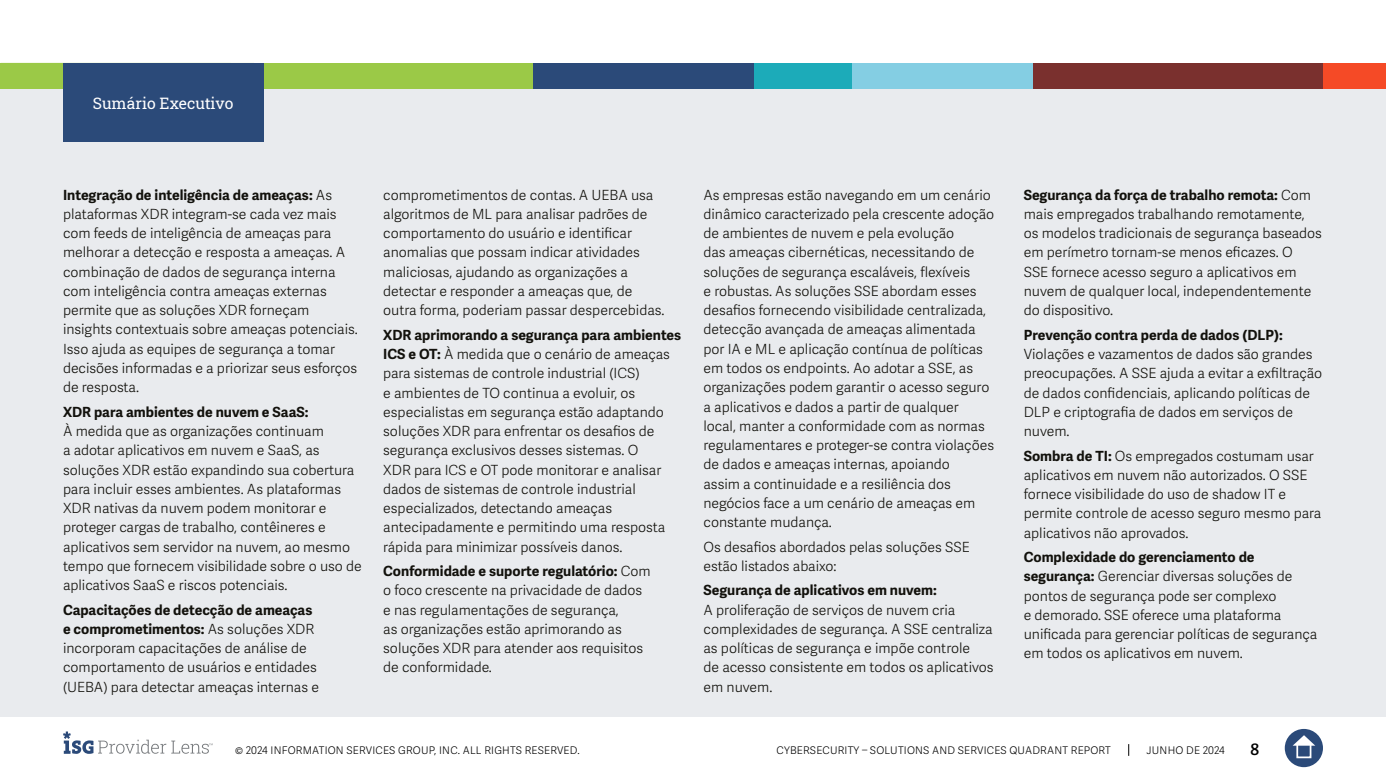
<style>
.page{position:relative;width:1386px;height:780px;background:#fff}
.page>*{position:absolute;margin:0;border:0;box-sizing:border-box;transform-origin:0 0}
.t1{font:15.75px "Roboto Slab ISG P Regular";color:#fff}
.t2{font:600 15.75px "Adelle Sans";color:#000}
.t3{font:300 14px/19.2px "Adelle Sans";color:#12110c}
.t4{font:700 14px "Adelle Sans";color:#12110c}
.t5{font:300 10.5px "Adelle Sans";letter-spacing:.02em;color:#000}
.s1{font-weight:700}
</style>
<div class="page">
<svg style="left:1128px;top:744px;width:1px;height:12px"></svg>
<div style="left:1285px;top:729px;width:38px;height:38px;background:#2b4a79;border-radius:50%"></div>
<svg style="left:1293px;top:735px;width:22px;height:10px"></svg>
<div style="left:1296px;top:743px;width:15px;height:15px;border:2px solid #fff"></div>
<svg style="left:63px;top:731px;width:150px;height:23px"></svg>
<div style="left:0;top:63px;width:1386px;height:654px;background:#e9ebee"></div>
<div style="left:0;top:63px;width:533px;height:25px;background:#9bc947"></div>
<div style="left:533px;top:63px;width:223px;height:25px;background:#2b4a79"></div>
<div style="left:850px;top:63px;width:184px;height:25px;background:#84cee3"></div>
<div style="left:1323px;top:63px;width:63px;height:25px;background:#f54a26"></div>
<div style="left:1033px;top:63px;width:290px;height:25px;background:#7a302e"></div>
<div style="left:754px;top:63px;width:98px;height:25px;background:#1cabb9"></div>
<div style="left:63px;top:63px;width:200px;height:79px;background:#2b4a79"></div>
<p class="t1" style="left:93px;top:92px;width:142px">Sumário Executivo</p>
<p class="t3" style="left:63px;top:185px;width:296px"><span class="s1">Integração de inteligência de ameaças:</span> As plataformas XDR integram-se cada vez mais com feeds de inteligência de ameaças para melhorar a detecção e resposta a ameaças. A combinação de dados de segurança interna com inteligência contra ameaças externas permite que as soluções XDR forneçam insights contextuais sobre ameaças potenciais.<br>Isso ajuda as equipes de segurança a tomar decisões informadas e a priorizar seus esforços de resposta.</p>
<p class="t4" style="left:63px;top:403px;width:247px">XDR para ambientes de nuvem e SaaS:</p>
<p class="t3" style="left:63px;top:422px;width:300px">À medida que as organizações continuam<br>a adotar aplicativos em nuvem e SaaS, as soluções XDR estão expandindo sua cobertura para incluir esses ambientes. As plataformas XDR nativas da nuvem podem monitorar e proteger cargas de trabalho, contêineres e aplicativos sem servidor na nuvem, ao mesmo tempo que fornecem visibilidade sobre o uso de aplicativos SaaS e riscos potenciais.</p>
<p class="t3" style="left:63px;top:600px;width:258px"><span class="s1">Capacitações de detecção de ameaças e comprometimentos:</span> As soluções XDR incorporam capacitações de análise de comportamento de usuários e entidades (UEBA) para detectar ameaças internas e</p>
<p class="t3" style="left:383px;top:185px;width:283px">comprometimentos de contas. A UEBA usa algoritmos de ML para analisar padrões de comportamento do usuário e identificar anomalias que possam indicar atividades maliciosas, ajudando as organizações a detectar e responder a ameaças que, de outra forma, poderiam passar despercebidas.</p>
<p class="t3" style="left:383px;top:325px;width:300px"><span class="s1">XDR aprimorando a segurança para ambientes ICS e OT:</span> À medida que o cenário de ameaças para sistemas de controle industrial (ICS)<br>e ambientes de TO continua a evoluir, os especialistas em segurança estão adaptando soluções XDR para enfrentar os desafios de segurança exclusivos desses sistemas. O<br>XDR para ICS e OT pode monitorar e analisar dados de sistemas de controle industrial especializados, detectando ameaças antecipadamente e permitindo uma resposta rápida para minimizar possíveis danos.</p>
<p class="t3" style="left:383px;top:562px;width:269px"><span class="s1">Conformidade e suporte regulatório:</span> Com o foco crescente na privacidade de dados e nas regulamentações de segurança,<br>as organizações estão aprimorando as soluções XDR para atender aos requisitos de conformidade.</p>
<p class="t3" style="left:703px;top:185px;width:292px">As empresas estão navegando em um cenário dinâmico caracterizado pela crescente adoção de ambientes de nuvem e pela evolução<br>das ameaças cibernéticas, necessitando de soluções de segurança escaláveis, flexíveis<br>e robustas. As soluções SSE abordam esses desafios fornecendo visibilidade centralizada, detecção avançada de ameaças alimentada por IA e ML e aplicação contínua de políticas em todos os endpoints. Ao adotar a SSE, as organizações podem garantir o acesso seguro a aplicativos e dados a partir de qualquer local, manter a conformidade com as normas regulamentares e proteger-se contra violações de dados e ameaças internas, apoiando<br>assim a continuidade e a resiliência dos negócios face a um cenário de ameaças em constante mudança.</p>
<p class="t3" style="left:703px;top:537px;width:268px">Os desafios abordados pelas soluções SSE estão listados abaixo:</p>
<p class="t4" style="left:703px;top:582px;width:235px">Segurança de aplicativos em nuvem:</p>
<p class="t3" style="left:703px;top:600px;width:292px">A proliferação de serviços de nuvem cria complexidades de segurança. A SSE centraliza as políticas de segurança e impõe controle<br>de acesso consistente em todos os aplicativos em nuvem.</p>
<p class="t3" style="left:1024px;top:185px;width:300px"><span class="s1">Segurança da força de trabalho remota:</span> Com mais empregados trabalhando remotamente, os modelos tradicionais de segurança baseados em perímetro tornam-se menos eficazes. O<br>SSE fornece acesso seguro a aplicativos em nuvem de qualquer local, independentemente do dispositivo.</p>
<p class="t4" style="left:1024px;top:326px;width:261px">Prevenção contra perda de dados (DLP):</p>
<p class="t3" style="left:1024px;top:345px;width:300px">Violações e vazamentos de dados são grandes preocupações. A SSE ajuda a evitar a exfiltração de dados confidenciais, aplicando políticas de DLP e criptografia de dados em serviços de nuvem.</p>
<p class="t3" style="left:1024px;top:446px;width:299px"><span class="s1">Sombra de TI:</span> Os empregados costumam usar aplicativos em nuvem não autorizados. O SSE fornece visibilidade do uso de shadow IT e permite controle de acesso seguro mesmo para aplicativos não aprovados.</p>
<p class="t3" style="left:1024px;top:548px;width:295px"><span class="s1">Complexidade do gerenciamento de segurança:</span> Gerenciar diversas soluções de pontos de segurança pode ser complexo<br>e demorado. SSE oferece uma plataforma unificada para gerenciar políticas de segurança em todos os aplicativos em nuvem.</p>
<p class="t5" style="left:235px;top:744px;width:346px">© 2024 INFORMATION SERVICES GROUP, INC. ALL RIGHTS RESERVED.</p>
<p class="t5" style="left:777px;top:744px;width:336px">CYBERSECURITY – SOLUTIONS AND SERVICES QUADRANT REPORT</p>
<p class="t5" style="left:1147px;top:744px;width:80px">JUNHO DE 2024</p>
<p class="t2" style="left:1250px;top:740px;width:10px">8</p>
</div>
